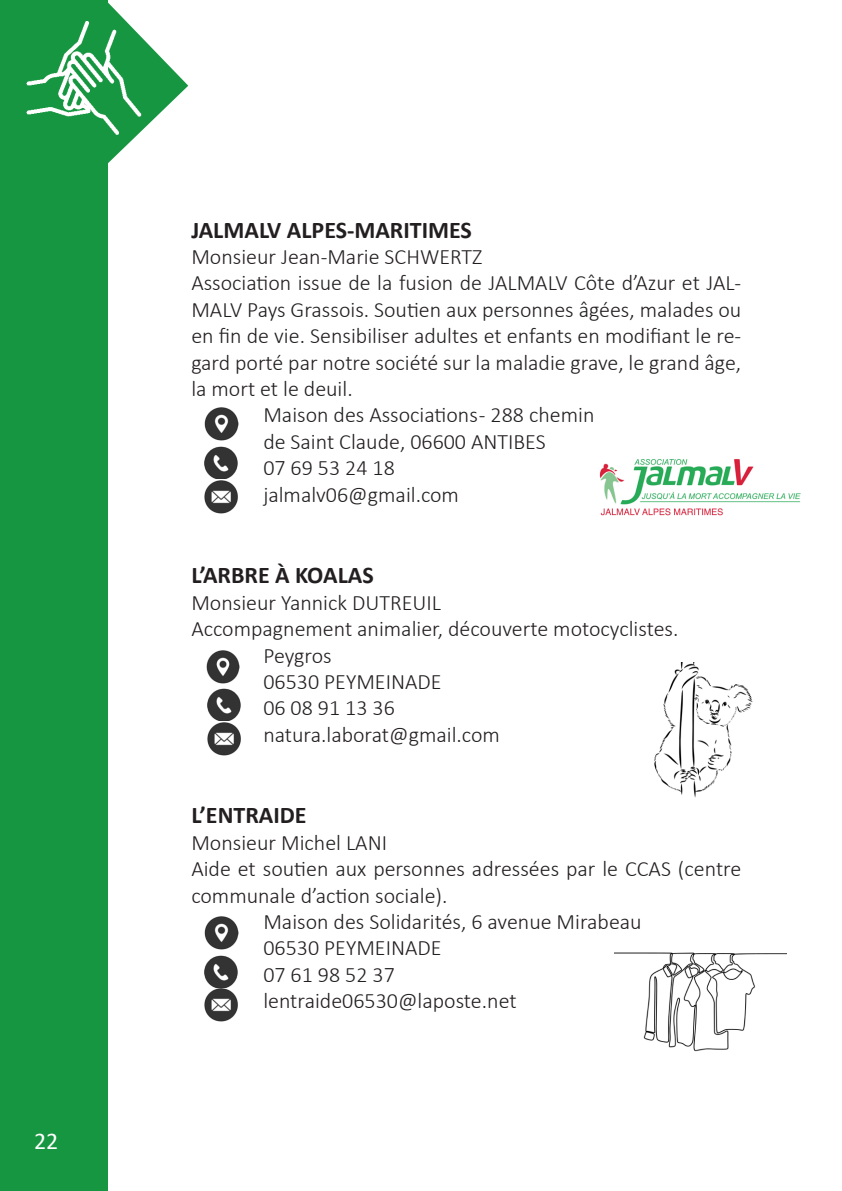
<style>
.page{position:relative;width:842px;height:1191px;background:#fff}
.page>*{position:absolute;margin:0;border:0;box-sizing:border-box;transform-origin:0 0}
.t1{font:700 24px "Calibri";color:#231f20}
.t2{font:24px "Calibri";color:#fff}
.t3{font:300 22px/26.4px "Calibri";color:#231f20;text-align:justify}
</style>
<div class="page">
<div style="left:0;top:0;width:108px;height:1191px;background:#169640"></div>
<img style="left:26px;top:2px;width:163px;height:161px">
<img style="left:204px;top:407px;width:34px;height:33px">
<img style="left:206px;top:650px;width:34px;height:33px">
<img style="left:204px;top:916px;width:34px;height:33px">
<img style="left:204px;top:446px;width:34px;height:67px">
<img style="left:207px;top:688px;width:34px;height:67px">
<img style="left:204px;top:955px;width:34px;height:66px">
<img style="left:600px;top:459px;width:201px;height:57px">
<img style="left:614px;top:952px;width:172px;height:100px">
<img style="left:654px;top:662px;width:99px;height:136px">
<p class="t2" style="left:34px;top:1124px;width:26px">22</p>
<p class="t2" style="left:51px;top:1124px;width:26px">22</p>
<p class="t1" style="left:191px;top:213px;width:282px">JALMALV ALPES-MARITIMES</p>
<p class="t3" style="left:191px;top:243px;width:292px">Monsieur Jean-Marie SCHWERTZ</p>
<p class="t3" style="left:191px;top:270px;width:551px">Association issue de la fusion de JALMALV Côte d’Azur et JAL-MALV Pays Grassois. Soutien aux personnes âgées, malades ou en fin de vie. Sensibiliser adultes et enfants en modifiant le re&shy;gard porté par notre société sur la maladie grave, le grand âge, la mort et le deuil.</p>
<p class="t3" style="left:263px;top:402px;width:333px">Maison des Associations - 288 chemin</p>
<p class="t3" style="left:263px;top:428px;width:284px">de Saint Claude, 06600 ANTIBES</p>
<p class="t3" style="left:263px;top:454px;width:133px">07 69 53 24 18</p>
<p class="t3" style="left:263px;top:481px;width:197px">jalmalv06@gmail.com</p>
<p class="t1" style="left:191px;top:558px;width:184px">L’ARBRE À KOALAS</p>
<p class="t3" style="left:191px;top:589px;width:251px">Monsieur Yannick DUTREUIL</p>
<p class="t3" style="left:191px;top:615px;width:489px">Accompagnement animalier, découverte motocyclistes.</p>
<p class="t3" style="left:263px;top:642px;width:70px">Peygros</p>
<p class="t3" style="left:263px;top:668px;width:180px">06530 PEYMEINADE</p>
<p class="t3" style="left:263px;top:694px;width:133px">06 08 91 13 36</p>
<p class="t3" style="left:263px;top:721px;width:238px">natura.laborat@gmail.com</p>
<p class="t1" style="left:191px;top:798px;width:117px">L’ENTRAIDE</p>
<p class="t3" style="left:191px;top:829px;width:197px">Monsieur Michel LANI</p>
<p class="t3" style="left:191px;top:855px;width:551px">Aide et soutien aux personnes adressées par le CCAS (centre communale d’action sociale).</p>
<p class="t3" style="left:263px;top:908px;width:380px">Maison des Solidarités, 6 avenue Mirabeau</p>
<p class="t3" style="left:263px;top:934px;width:180px">06530 PEYMEINADE</p>
<p class="t3" style="left:263px;top:961px;width:133px">07 61 98 52 37</p>
<p class="t3" style="left:263px;top:987px;width:255px">lentraide06530@laposte.net</p>
</div>
